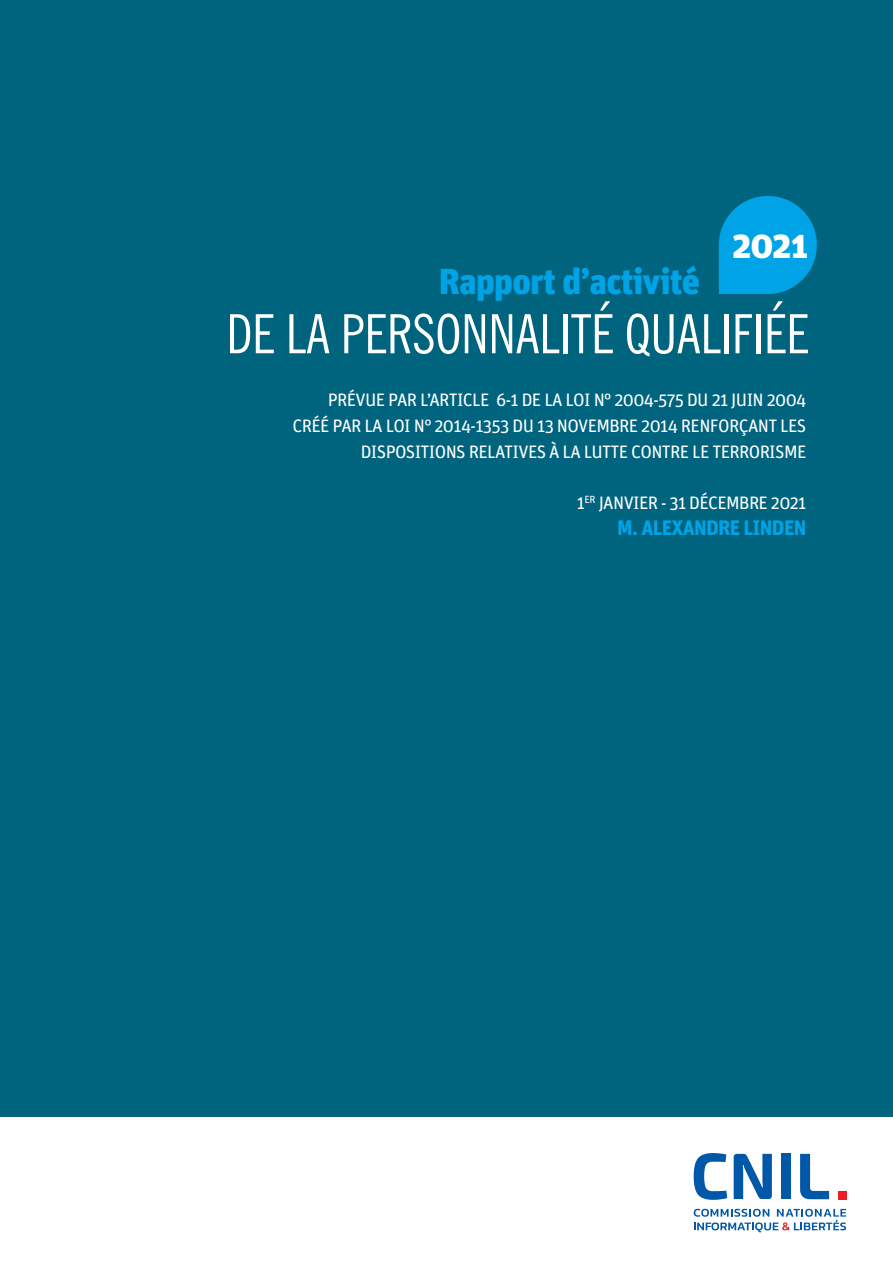
<style>
.page{position:relative;width:893px;height:1263px;background:#fff}
.page>*{position:absolute;margin:0;border:0;box-sizing:border-box;transform-origin:0 0}
.t1{font:condensed 54px "News Gothic BT";letter-spacing:-.005em;color:#fff}
.t2{font:900 36px "Unit";letter-spacing:-.02em;color:#00a4e6}
.t3{font:900 36px "Unit";color:#fff}
.t4{font:700 21px "Unit";letter-spacing:-.035em;color:#00a4e6}
.t5{font:18px/25.8px "Unit";letter-spacing:-.035em;color:#fff;text-align:right}
</style>
<div class="page">
<div style="left:0;top:0;width:893px;height:1117px;background:#00647f"></div>
<svg style="left:719px;top:196px;width:98px;height:98px"></svg>
<svg style="left:694px;top:1209px;width:152px;height:23px"></svg>
<div style="left:838px;top:1191px;width:8px;height:8px;background:#ee1d23"></div>
<svg style="left:694px;top:1153px;width:33px;height:47px"></svg>
<svg style="left:734px;top:1154px;width:38px;height:45px"></svg>
<div style="left:781px;top:1154px;width:10px;height:45px;background:#0157a8"></div>
<svg style="left:800px;top:1154px;width:29px;height:45px"></svg>
<h2 class="t3" style="left:732px;top:223px;width:77px">2021</h2>
<h2 class="t2" style="left:439px;top:259px;width:262px">Rapport d’activité</h2>
<h1 class="t1" style="left:226px;top:301px;width:584px">DE LA PERSONNALITÉ QUALIFIÉE</h1>
<p class="t5" style="left:293px;top:387px;width:515px">PRÉVUE PAR L’ARTICLE 6-1 DE LA LOI N° 2004-575 DU 21 JUIN 2004<br>CRÉÉ PAR LA LOI N° 2014-1353 DU 13 NOVEMBRE 2014 RENFORÇANT LES<br>DISPOSITIONS RELATIVES À LA LUTTE CONTRE LE TERRORISME</p>
<p class="t5" style="left:577px;top:490px;width:231px">1<sup>ER</sup> JANVIER - 31 DÉCEMBRE 2021</p>
<p class="t4" style="left:617px;top:515px;width:191px">M. ALEXANDRE LINDEN</p>
</div>
